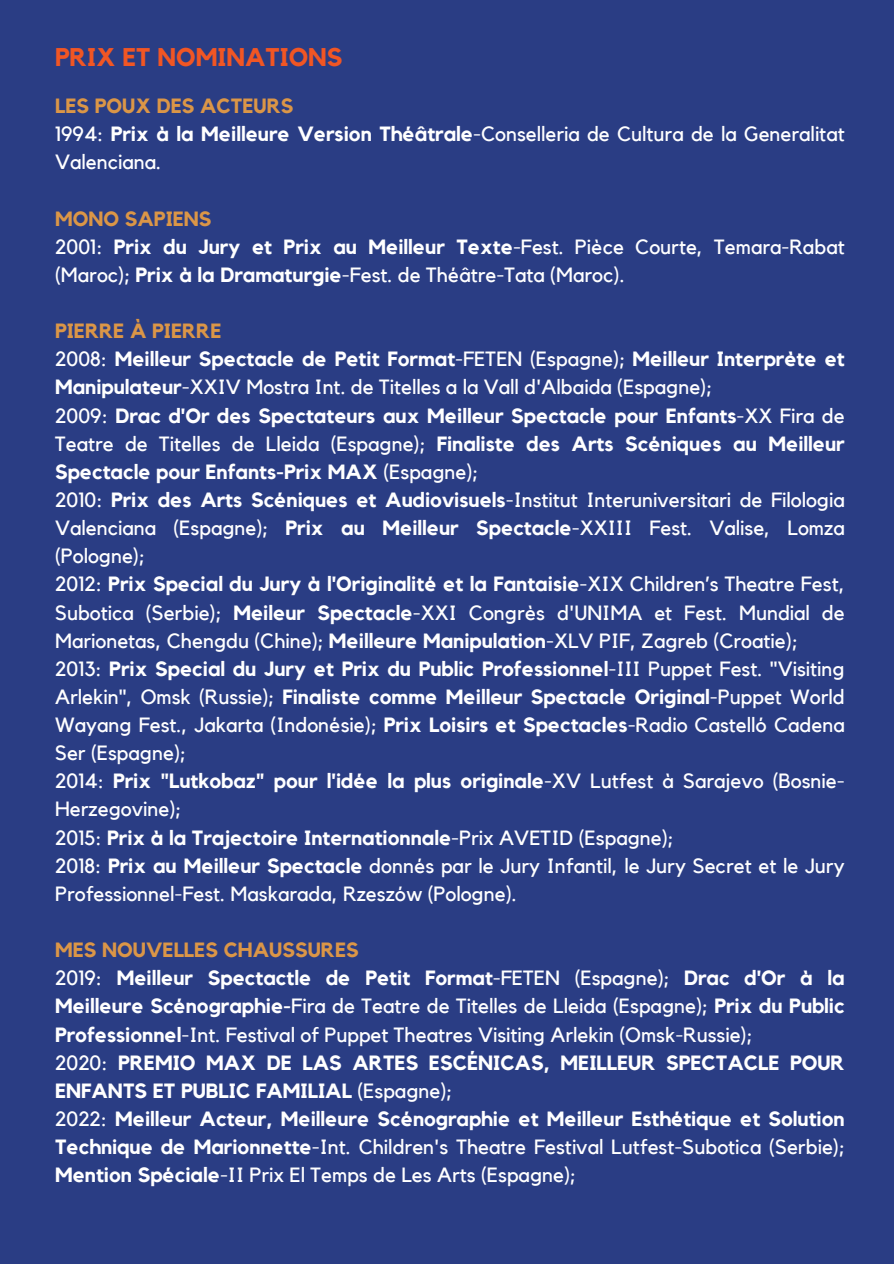
<style>
.page{position:relative;width:894px;height:1264px;background:#fff}
.page>*{position:absolute;margin:0;border:0;box-sizing:border-box;transform-origin:0 0}
.t1{font:700 25.5px "Kollektif";color:#f15624}
.t2{font:20.55px/28.2px "Kollektif";color:#fff}
.t3{font:700 20.55px/28.2px "Kollektif";color:#fff}
.s1{font-weight:700;color:#db9647}
.s2{font-weight:700}
.s3{color:#db9647}
.s4{font-weight:400}
</style>
<div class="page">
<div style="left:0;top:0;width:893px;height:1263px;background:#2a3d84"></div>
<p class="t1" style="left:55px;top:46px;width:289px">PRIX ET NOMINATIONS</p>
<p class="t2" style="left:55px;top:93px;width:791px"><span class="s1">LES POUX DES ACTEURS<br></span>1994: <span class="s2">Prix à la Meilleure Version Théâtrale</span>-Conselleria de Cultura de la Generalitat<br>Valenciana.</p>
<p class="t2" style="left:55px;top:205px;width:791px"><span class="s1">MONO SAPIENS<br></span>2001: <span class="s2">Prix du Jury et Prix au Meilleur Texte</span>-Fest. Pièce Courte, Temara-Rabat (Maroc); <span class="s2">Prix à la Dramaturgie</span>-Fest. de Théâtre-Tata (Maroc).</p>
<p class="t2" style="left:55px;top:318px;width:791px"><span class="s1">PIERRE À PIERRE<br></span>2008: <span class="s2">Meilleur Spectacle de Petit Format</span>-FETEN (Espagne); <span class="s2">Meilleur Interprète et Manipulateur</span>-XXIV Mostra Int. de Titelles a la Vall d'Albaida (Espagne);<br>2009: <span class="s2">Drac d'Or des Spectateurs aux Meilleur Spectacle pour Enfants</span>-XX Fira de Teatre de Titelles de Lleida (Espagne); <span class="s2">Finaliste des Arts Scéniques au Meilleur Spectacle pour Enfants-Prix MAX</span> (Espagne);<br>2010: <span class="s2">Prix des Arts Scéniques et Audiovisuels</span>-Institut Interuniversitari de Filologia Valenciana (Espagne); <span class="s2">Prix au Meilleur Spectacle</span>-XXIII Fest. Valise, Lomza (Pologne);<br>2012: <span class="s2">Prix Special du Jury à l'Originalité et la Fantaisie</span>-XIX Children’s Theatre Fest, Subotica (Serbie); <span class="s2">Meileur Spectacle</span>-XXI Congrès d'UNIMA et Fest. Mundial de Marionetas, Chengdu (Chine); <span class="s2">Meilleure Manipulation</span>-XLV PIF, Zagreb (Croatie); 2013: <span class="s2">Prix Special du Jury et Prix du Public Professionnel</span>-III Puppet Fest. "Visiting Arlekin", Omsk (Russie); <span class="s2">Finaliste comme Meilleur Spectacle Original</span>-Puppet World Wayang Fest., Jakarta (Indonésie); <span class="s2">Prix Loisirs et Spectacles</span>-Radio Castelló Cadena Ser (Espagne);<br>2014: <span class="s2">Prix "Lutkobaz" pour l'idée la plus originale</span>-XV Lutfest à Sarajevo (Bosnie-Herzegovine);<br>2015: <span class="s2">Prix à la Trajectoire Internationnale</span>-Prix AVETID (Espagne);<br>2018: <span class="s2">Prix au Meilleur Spectacle</span> donnés par le Jury Infantil, le Jury Secret et le Jury Professionnel-Fest. Maskarada, Rzeszów (Pologne).</p>
<p class="t3" style="left:55px;top:936px;width:791px"><span class="s3">MES NOUVELLES CHAUSSURES<br></span><span class="s4">2019:</span> Meilleur Spectactle de Petit Format<span class="s4">-FETEN (Espagne);</span> Drac d'Or à la Meilleure Scénographie-<span class="s4">Fira de Teatre de Titelles de Lleida (Espagne);</span> Prix du Public Professionnel<span class="s4">-Int. Festival of Puppet Theatres Visiting Arlekin (Omsk-Russie);<br>2020:</span> PREMIO MAX DE LAS ARTES ESCÉNICAS, MEILLEUR SPECTACLE POUR ENFANTS ET PUBLIC FAMILIAL <span class="s4">(Espagne);<br>2022:</span> Meilleur Acteur, Meilleure Scénographie et Meilleur Esthétique et Solution Technique de Marionnette<span class="s4">-Int. Children's Theatre Festival Lutfest-Subotica (Serbie); </span>Mention Spéciale<span class="s4">-II Prix El Temps de Les Arts (Espagne);</span></p>
</div>
